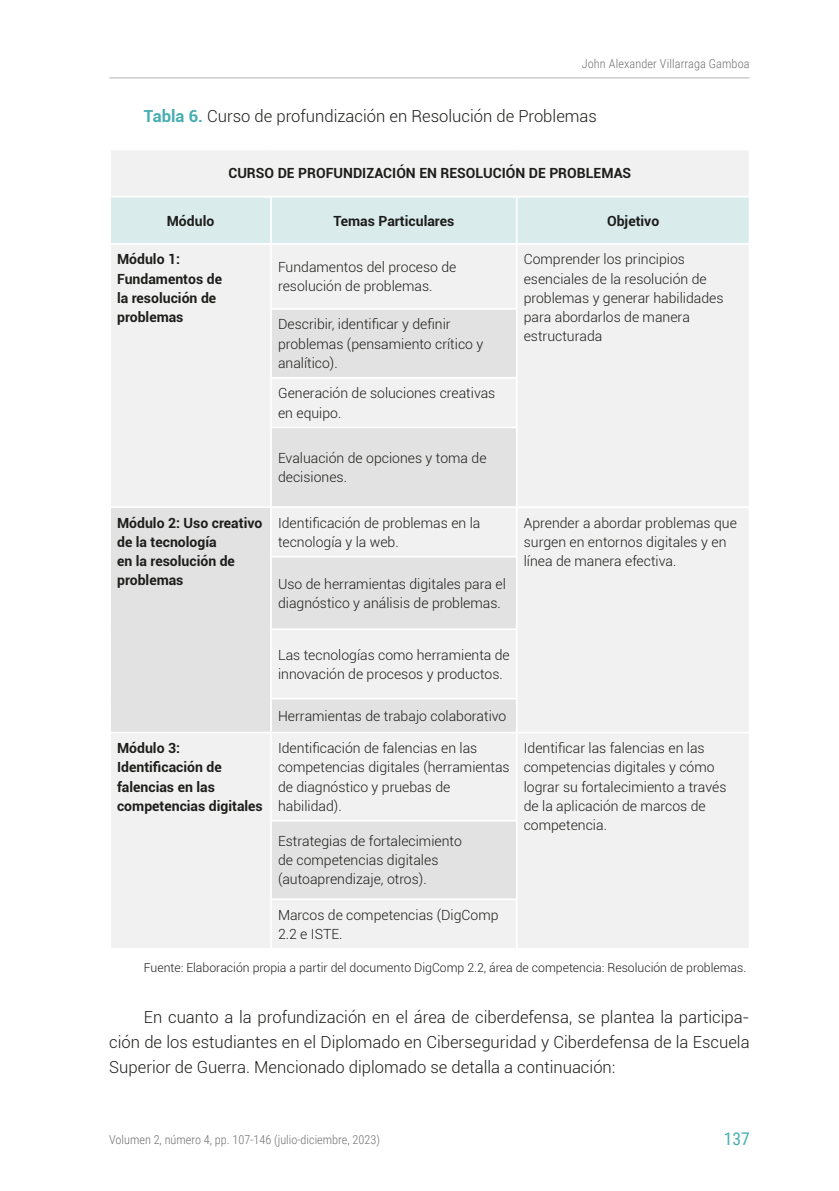
<style>
.page{position:relative;width:839px;height:1191px;background:#fff}
.page>*{position:absolute;margin:0;border:0;box-sizing:border-box;transform-origin:0 0}
.t1{font:17.5px "Roboto Condensed";color:#47aeb1}
.PARRAFOS{font:300 16.62px/25.4px "Roboto";color:#1d1d1b;text-align:justify}
.PRIMER_PARRAFO{font:300 14px/19.2px "Roboto";color:#1d1d1b}
.PRIMER_PARRAFO-2{font:700 14px/19.2px "Roboto";color:#1d1d1b}
.FUENTE_OK{font:300 12.25px "Roboto";color:#1d1d1b}
.t2{font:300 12.25px "Roboto Condensed";color:#70706f}
.s1{font-weight:700;color:#47aeb1}
</style>
<div class="page">
<hr style="left:109px;top:77px;width:640px;height:1px;background:#b2b2b2">
<div style="left:111px;top:150px;width:637px;height:798px;background:#f1f1f1"></div>
<div style="left:111px;top:197px;width:637px;height:46px;background:#daebec"></div>
<svg style="left:111px;top:309px;width:404px;height:590px;fill:#f1f1f1"></svg>
<hr style="left:109px;top:196px;width:162px;height:1px;background:#fff">
<hr style="left:271px;top:196px;width:245px;height:1px;background:#fff">
<hr style="left:270px;top:197px;width:2px;height:46px;background:#fff">
<hr style="left:516px;top:196px;width:234px;height:1px;background:#fff">
<hr style="left:515px;top:197px;width:2px;height:46px;background:#fff">
<hr style="left:109px;top:243px;width:162px;height:2px;background:#fff">
<hr style="left:271px;top:243px;width:245px;height:2px;background:#fff">
<hr style="left:270px;top:245px;width:2px;height:63px;background:#fff">
<hr style="left:516px;top:243px;width:234px;height:2px;background:#fff">
<hr style="left:515px;top:245px;width:2px;height:63px;background:#fff">
<hr style="left:270px;top:308px;width:247px;height:2px;background:#fff">
<hr style="left:270px;top:310px;width:2px;height:67px;background:#fff">
<hr style="left:515px;top:310px;width:2px;height:67px;background:#fff">
<hr style="left:270px;top:377px;width:247px;height:2px;background:#fff">
<hr style="left:270px;top:379px;width:2px;height:47px;background:#fff">
<hr style="left:515px;top:379px;width:2px;height:47px;background:#fff">
<hr style="left:270px;top:426px;width:247px;height:2px;background:#fff">
<hr style="left:270px;top:428px;width:2px;height:78px;background:#fff">
<hr style="left:515px;top:428px;width:2px;height:78px;background:#fff">
<hr style="left:109px;top:506px;width:162px;height:2px;background:#fff">
<hr style="left:271px;top:506px;width:245px;height:2px;background:#fff">
<hr style="left:270px;top:508px;width:2px;height:48px;background:#fff">
<hr style="left:516px;top:506px;width:234px;height:2px;background:#fff">
<hr style="left:515px;top:508px;width:2px;height:48px;background:#fff">
<hr style="left:270px;top:556px;width:247px;height:1px;background:#fff">
<hr style="left:270px;top:557px;width:2px;height:71px;background:#fff">
<hr style="left:515px;top:557px;width:2px;height:71px;background:#fff">
<hr style="left:270px;top:628px;width:247px;height:2px;background:#fff">
<hr style="left:270px;top:630px;width:2px;height:67px;background:#fff">
<hr style="left:515px;top:630px;width:2px;height:67px;background:#fff">
<hr style="left:270px;top:697px;width:247px;height:2px;background:#fff">
<hr style="left:270px;top:699px;width:2px;height:32px;background:#fff">
<hr style="left:515px;top:699px;width:2px;height:32px;background:#fff">
<hr style="left:109px;top:731px;width:162px;height:2px;background:#fff">
<hr style="left:271px;top:731px;width:245px;height:2px;background:#fff">
<hr style="left:270px;top:733px;width:2px;height:87px;background:#fff">
<hr style="left:516px;top:731px;width:234px;height:2px;background:#fff">
<hr style="left:515px;top:733px;width:2px;height:87px;background:#fff">
<hr style="left:270px;top:820px;width:247px;height:1px;background:#fff">
<hr style="left:270px;top:821px;width:2px;height:77px;background:#fff">
<hr style="left:515px;top:821px;width:2px;height:77px;background:#fff">
<hr style="left:270px;top:898px;width:247px;height:2px;background:#fff">
<hr style="left:270px;top:900px;width:2px;height:48px;background:#fff">
<hr style="left:515px;top:900px;width:2px;height:48px;background:#fff">
<p class="t2" style="left:581px;top:55px;width:169px">John Alexander Villarraga Gamboa</p>
<p class="PARRAFOS" style="left:144px;top:102px;width:454px"><span class="s1">Tabla 6.</span> Curso de profundización en Resolución de Problemas</p>
<p class="PRIMER_PARRAFO-2" style="left:228px;top:163px;width:404px">CURSO DE PROFUNDIZACIÓN EN RESOLUCIÓN DE PROBLEMAS</p>
<p class="PRIMER_PARRAFO-2" style="left:167px;top:210px;width:49px">Módulo</p>
<p class="PRIMER_PARRAFO-2" style="left:333px;top:210px;width:122px">Temas Particulares</p>
<p class="PRIMER_PARRAFO-2" style="left:607px;top:210px;width:54px">Objetivo</p>
<p class="PRIMER_PARRAFO-2" style="left:117px;top:249px;width:106px">Módulo 1:<br>Fundamentos de la resolución de problemas</p>
<p class="PRIMER_PARRAFO" style="left:278px;top:257px;width:180px">Fundamentos del proceso de resolución de problemas.</p>
<p class="PRIMER_PARRAFO" style="left:523px;top:249px;width:201px">Comprender los principios esenciales de la resolución de problemas y generar habilidades para abordarlos de manera estructurada</p>
<p class="PRIMER_PARRAFO" style="left:278px;top:314px;width:207px">Describir, identificar y definir problemas (pensamiento crítico y analítico).</p>
<p class="PRIMER_PARRAFO" style="left:278px;top:383px;width:219px">Generación de soluciones creativas en equipo.</p>
<p class="PRIMER_PARRAFO" style="left:278px;top:448px;width:210px">Evaluación de opciones y toma de decisiones.</p>
<p class="PRIMER_PARRAFO-2" style="left:117px;top:512px;width:147px">Módulo 2: Uso creativo de la tecnología<br>en la resolución de problemas</p>
<p class="PRIMER_PARRAFO" style="left:278px;top:512px;width:204px">Identificación de problemas en la tecnología y la web.</p>
<p class="PRIMER_PARRAFO" style="left:523px;top:512px;width:215px">Aprender a abordar problemas que surgen en entornos digitales y en línea de manera efectiva.</p>
<p class="PRIMER_PARRAFO" style="left:278px;top:573px;width:229px">Uso de herramientas digitales para el diagnóstico y análisis de problemas.</p>
<p class="PRIMER_PARRAFO" style="left:278px;top:644px;width:233px">Las tecnologías como herramienta de innovación de procesos y productos.</p>
<p class="PRIMER_PARRAFO" style="left:278px;top:706px;width:230px">Herramientas de trabajo colaborativo</p>
<p class="PRIMER_PARRAFO-2" style="left:117px;top:738px;width:147px">Módulo 3:<br>Identificación de falencias en las competencias digitales</p>
<p class="PRIMER_PARRAFO" style="left:278px;top:738px;width:233px">Identificación de falencias en las competencias digitales (herramientas de diagnóstico y pruebas de habilidad).</p>
<p class="PRIMER_PARRAFO" style="left:523px;top:738px;width:204px">Identificar las falencias en las competencias digitales y cómo lograr su fortalecimiento a través de la aplicación de marcos de competencia.</p>
<p class="PRIMER_PARRAFO" style="left:278px;top:831px;width:185px">Estrategias de fortalecimiento de competencias digitales (autoaprendizaje, otros).</p>
<p class="PRIMER_PARRAFO" style="left:278px;top:904px;width:222px">Marcos de competencias (DigComp<br>2.2 e ISTE.</p>
<p class="FUENTE_OK" style="left:144px;top:959px;width:603px">Fuente: Elaboración propia a partir del documento DigComp 2.2, área de competencia: Resolución de problemas.</p>
<p class="PARRAFOS" style="left:109px;top:1003px;width:641px;text-indent:35px">En cuanto a la profundización en el área de ciberdefensa, se plantea la participa&shy;ción de los estudiantes en el Diplomado en Ciberseguridad y Ciberdefensa de la Escuela Superior de Guerra. Mencionado diplomado se detalla a continuación:</p>
<p class="t2" style="left:109px;top:1131px;width:272px">Volumen 2, número 4, pp. 107-146 (julio-diciembre, 2023)</p>
<p class="t1" style="left:723px;top:1126px;width:27px">137</p>
</div>
